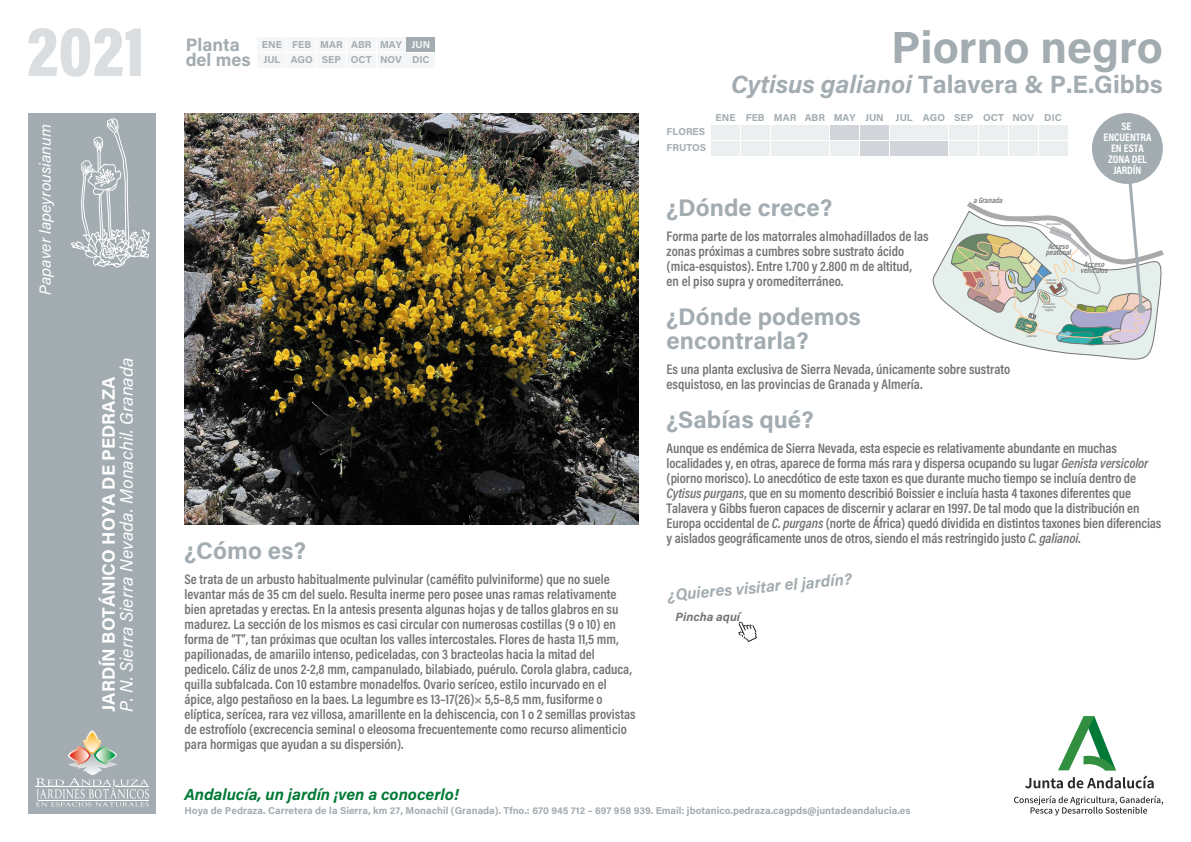
<style>
.page{position:relative;width:1191px;height:842px;background:#fff}
.page>*{position:absolute;margin:0;border:0;box-sizing:border-box;transform-origin:0 0}
.t1{font:900 72px "Acumin Pro Cond";color:#dadee0}
.t2{font:700 45px "Acumin Pro";color:#a3acb1}
.t3{font:700 25px "Acumin Pro";color:#a3acb1}
.t4{font:700 24px/24px "Acumin Pro";color:#a3acb1}
.t5{font:italic 18px "Acumin Pro";color:#fff}
.t6{font:700 18px "Acumin Pro";color:#fff}
.t7{font:italic 700 16px "Acumin Pro";color:#007937}
.t8{font:italic 700 16px "Acumin Pro";color:#a3acb1}
.t9{font:italic 16px "Acumin Pro";color:#fff}
.t10{font:600 14px/15px "Acumin Pro Cond";color:#747373}
.t11{font:italic 700 12px "Acumin Pro";color:#747373}
.t12{font:700 11px/11px "Acumin Pro Cond";color:#fff;text-align:center}
.t13{font:700 10px/15.6px "Acumin Pro";color:#a3acb1}
.t14{font:italic 600 8px/6px "Acumin Pro Cond";color:#747373}
.t15{font:italic 600 3px/2.8px "Acumin Pro Cond";color:#747373}
.s1{font-size:18px}
.s2{color:#f5f6f7}
.s3{font-style:italic}
</style>
<div class="page">
<div style="left:29px;top:113px;width:127px;height:701px;background:#a3acb1"></div>
<div style="left:287px;top:37px;width:29px;height:15px;background:#f5f6f7"></div>
<div style="left:347px;top:37px;width:28px;height:15px;background:#f5f6f7"></div>
<div style="left:377px;top:37px;width:28px;height:15px;background:#f5f6f7"></div>
<div style="left:406px;top:37px;width:29px;height:15px;background:#a3acb1"></div>
<div style="left:258px;top:53px;width:28px;height:14px;background:#f5f6f7"></div>
<div style="left:287px;top:53px;width:29px;height:14px;background:#f5f6f7"></div>
<div style="left:317px;top:53px;width:29px;height:14px;background:#f5f6f7"></div>
<div style="left:347px;top:53px;width:28px;height:14px;background:#f5f6f7"></div>
<div style="left:377px;top:53px;width:28px;height:14px;background:#f5f6f7"></div>
<div style="left:406px;top:53px;width:29px;height:14px;background:#f5f6f7"></div>
<div style="left:258px;top:37px;width:28px;height:15px;background:#f5f6f7"></div>
<div style="left:317px;top:37px;width:29px;height:15px;background:#f5f6f7"></div>
<svg style="left:738px;top:622px;width:19px;height:20px"></svg>
<svg style="left:36px;top:730px;width:113px;height:76px"></svg>
<div style="left:741px;top:141px;width:28px;height:14px;background:#eceff0"></div>
<div style="left:800px;top:141px;width:29px;height:14px;background:#eceff0"></div>
<div style="left:830px;top:141px;width:29px;height:14px;background:#eceff0"></div>
<div style="left:711px;top:141px;width:28px;height:14px;background:#eceff0"></div>
<div style="left:771px;top:141px;width:28px;height:14px;background:#eceff0"></div>
<div style="left:860px;top:141px;width:28px;height:14px;background:#d1d5d9"></div>
<div style="left:890px;top:141px;width:28px;height:14px;background:#d1d5d9"></div>
<div style="left:919px;top:141px;width:29px;height:14px;background:#d1d5d9"></div>
<div style="left:949px;top:141px;width:29px;height:14px;background:#eceff0"></div>
<div style="left:979px;top:141px;width:28px;height:14px;background:#eceff0"></div>
<div style="left:1009px;top:141px;width:28px;height:14px;background:#eceff0"></div>
<div style="left:1039px;top:141px;width:28px;height:14px;background:#eceff0"></div>
<div style="left:741px;top:126px;width:28px;height:14px;background:#eceff0"></div>
<div style="left:800px;top:126px;width:29px;height:14px;background:#eceff0"></div>
<div style="left:830px;top:126px;width:29px;height:14px;background:#d1d5d9"></div>
<div style="left:711px;top:126px;width:28px;height:14px;background:#eceff0"></div>
<div style="left:771px;top:126px;width:28px;height:14px;background:#eceff0"></div>
<div style="left:860px;top:126px;width:28px;height:14px;background:#d1d5d9"></div>
<div style="left:890px;top:126px;width:28px;height:14px;background:#eceff0"></div>
<div style="left:919px;top:126px;width:29px;height:14px;background:#eceff0"></div>
<div style="left:949px;top:126px;width:29px;height:14px;background:#eceff0"></div>
<div style="left:979px;top:126px;width:28px;height:14px;background:#eceff0"></div>
<div style="left:1009px;top:126px;width:28px;height:14px;background:#eceff0"></div>
<div style="left:1039px;top:126px;width:28px;height:14px;background:#eceff0"></div>
<svg style="left:930px;top:145px;width:234px;height:215px"></svg>
<div style="left:1092px;top:113px;width:70px;height:71px;background:#a3acb1;border-radius:50%"></div>
<svg style="left:71px;top:118px;width:78px;height:150px"></svg>
<svg style="left:1014px;top:795px;width:149px;height:20px"></svg>
<svg style="left:1025px;top:716px;width:128px;height:72px"></svg>
<img style="left:184px;top:113px;width:454px;height:411px">
<h1 class="t1" style="left:27px;top:4px;width:119px">2021</h1>
<p class="t13" style="left:186px;top:36px;width:246px"><span class="s1">Planta</span> ENE FEB MAR ABR MAY <span class="s2">JUN </span><span class="s1">del mes</span> JUL AGO SEP OCT NOV DIC</p>
<p class="t9" style="left:34px;top:295px;width:172px;rotate:-90deg">Papaver lapeyrousianum</p>
<p class="t5" style="left:114px;top:712px;width:356px;rotate:-90deg">P. N. Sierra Sierra Nevada. Monachil. Granada</p>
<p class="t6" style="left:96px;top:712px;width:337px;rotate:-90deg">JARDÍN BOTÁNICO HOYA DE PEDRAZA</p>
<h3 class="t4" style="left:184px;top:538px;width:123px">¿Cómo es?</h3>
<p class="t10" style="left:184px;top:572px;width:452px">Se trata de un arbusto habitualmente pulvinular (caméfito pulviniforme) que no suele levantar más de 35 cm del suelo. Resulta inerme pero posee unas ramas relativamente bien apretadas y erectas. En la antesis presenta algunas hojas y de tallos glabros en su madurez. La sección de los mismos es casi circular con numerosas costillas (9 o 10) en forma de “T”, tan próximas que ocultan los valles intercostales. Flores de hasta 11,5 mm, papilionadas, de amariilo intenso, pediceladas, con 3 bracteolas hacia la mitad del pedicelo. Cáliz de unos 2-2,8 mm, campanulado, bilabiado, puérulo. Corola glabra, caduca, quilla subfalcada. Con 10 estambre monadelfos. Ovario seríceo, estilo incurvado en el ápice, algo pestañoso en la baes. La legumbre es 13–17(26)× 5,5–8,5 mm, fusiforme o elíptica, serícea, rara vez villosa, amarillente en la dehiscencia, con 1 o 2 semillas provistas de estrofíolo (excrecencia seminal o eleosoma frecuentemente como recurso alimenticio para hormigas que ayudan a su dispersión).</p>
<p class="t7" style="left:184px;top:783px;width:276px">Andalucía, un jardín ¡ven a conocerlo!</p>
<p class="t13" style="left:666px;top:124px;width:41px">FLORES<br>FRUTOS</p>
<h2 class="t2" style="left:891px;top:15px;width:273px">Piorno negro</h2>
<h3 class="t3" style="left:731px;top:66px;width:433px"><span class="s3">Cytisus galianoi</span> Talavera &amp; P.E.Gibbs</h3>
<p class="t13" style="left:715px;top:110px;width:348px">ENE FEB MAR ABR MAY JUN JUL AGO SEP OCT NOV DIC</p>
<p class="t12" style="left:1103px;top:120px;width:49px">SE<br>ENCUENTRA<br>EN ESTA<br>ZONA DEL<br>JARDÍN</p>
<p class="t14" style="left:973px;top:197px;width:30px">a Granada</p>
<h3 class="t4" style="left:666px;top:195px;width:167px">¿Dónde crece?</h3>
<p class="t10" style="left:666px;top:228px;width:263px">Forma parte de los matorrales almohadillados de las zonas próximas a cumbres sobre sustrato ácido (mica-esquistos). Entre 1.700 y 2.800 m de altitud,<br>en el piso supra y oromediterráneo.</p>
<h3 class="t4" style="left:666px;top:304px;width:196px">¿Dónde podemos encontrarla?</h3>
<p class="t10" style="left:666px;top:361px;width:345px">Es una planta exclusiva de Sierra Nevada, únicamente sobre sustrato esquistoso, en las provincias de Granada y Almería.</p>
<h3 class="t4" style="left:666px;top:407px;width:149px">¿Sabías qué?</h3>
<p class="t10" style="left:666px;top:440px;width:496px">Aunque es endémica de Sierra Nevada, esta especie es relativamente abundante en muchas localidades y, en otras, aparece de forma más rara y dispersa ocupando su lugar <span class="s3">Genista versicolor </span>(piorno morisco). Lo anecdótico de este taxon es que durante mucho tiempo se incluía dentro de <span class="s3">Cytisus purgans</span>, que en su momento describió Boissier e incluía hasta 4 taxones diferentes que Talavera y Gibbs fueron capaces de discernir y aclarar en 1997. De tal modo que la distribución en Europa occidental de <span class="s3">C. purgans</span> (norte de África) quedó dividida en distintos taxones bien diferencias y aislados geográficamente unos de otros, siendo el más restringido justo <span class="s3">C. galianoi</span>.</p>
<p class="t15" style="left:1046px;top:223px;width:16px">Aparcamiento</p>
<p class="t14" style="left:1046px;top:243px;width:26px">Acceso peatonal</p>
<p class="t14" style="left:1080px;top:261px;width:29px;text-align:center">Acceso vehículos</p>
<p class="t15" style="left:1046px;top:278px;width:12px">Centro de recepción</p>
<p class="t15" style="left:1042px;top:303px;width:15px;text-align:center">Unidad de<br>Propagación<br>Vegetal</p>
<p class="t15" style="left:1026px;top:335px;width:12px">Laberinto</p>
<p class="t8" style="left:666px;top:584px;width:186px;rotate:-5deg">¿Quieres visitar el jardín?</p>
<p class="t11" style="left:675px;top:608px;width:66px">Pincha aquí</p>
<p class="t13" style="left:184px;top:802px;width:727px">Hoya de Pedraza. Carretera de la Sierra, km 27, Monachil (Granada). Tfno.: 670 945 712 – 697 958 939. Email: jbotanico.pedraza.cagpds@juntadeandalucia.es</p>
</div>
